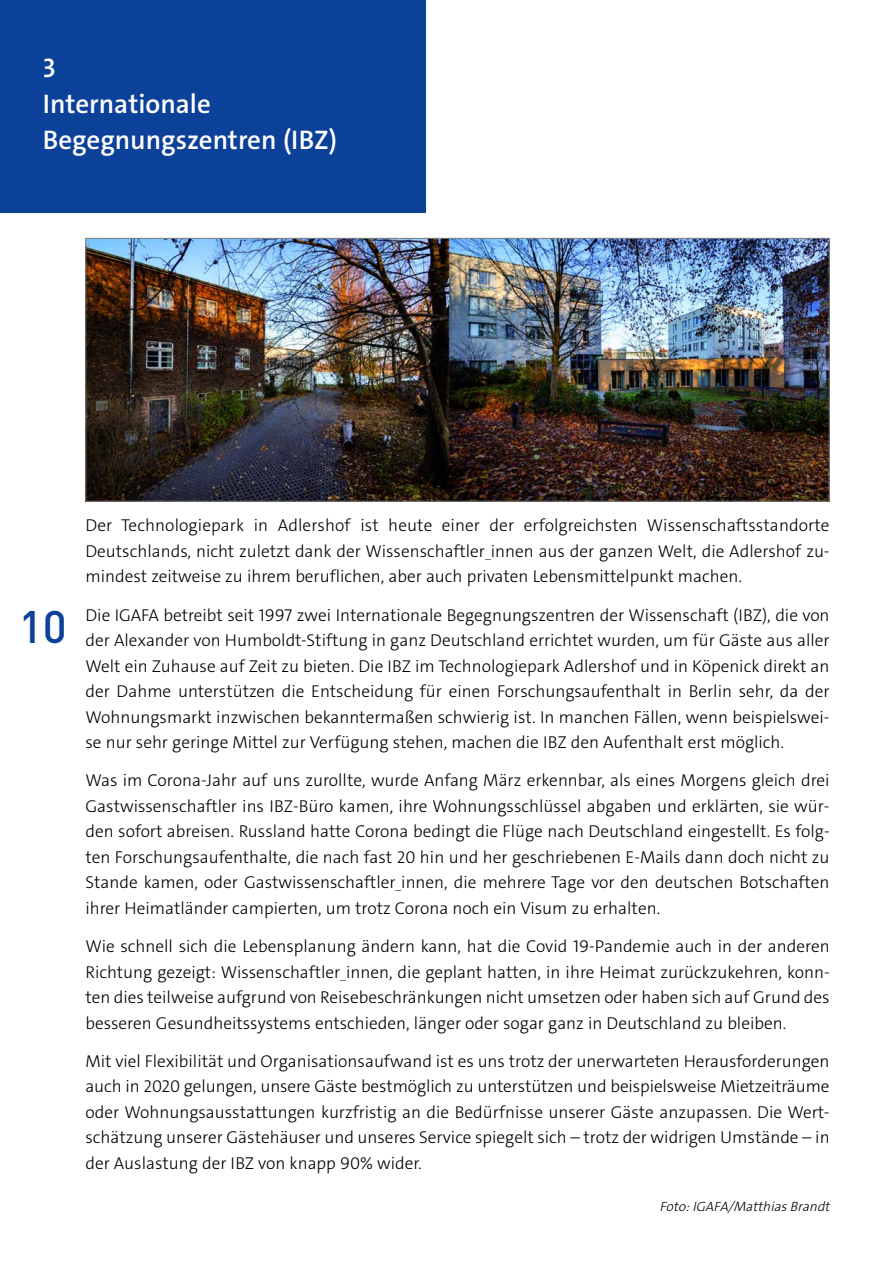
<style>
.page{position:relative;width:893px;height:1263px;background:#fff}
.page>*{position:absolute;margin:0;border:0;box-sizing:border-box;transform-origin:0 0}
.t1{font:500 45px "DINOT";color:#0c419a}
.t2{font:600 27px/36px "The Sans C4 s";color:#fff}
.t3{font:300 17.25px/25.5px "The Sans C4 s";color:#000;text-align:justify}
.t4{font:italic 300 13.5px "The Sans C4 s";color:#000}
.s1{font-size:10.5px}
</style>
<div class="page">
<div style="left:0;top:0;width:426px;height:212px;background:#0c419a"></div>
<img style="left:87px;top:240px;width:741px;height:260px">
<div style="left:85px;top:238px;width:745px;height:264px;border:1px solid #808080"></div>
<h2 class="t2" style="left:43px;top:52px;width:295px">3<br>Internationale<br>Begegnungszentren (IBZ)</h2>
<h1 class="t1" style="left:19px;top:611px;width:49px">10</h1>
<p class="t3" style="left:85px;top:514px;width:746px">Der Technologiepark in Adlershof ist heute einer der erfolgreichsten Wissenschaftsstandorte Deutschlands, nicht zuletzt dank der Wissenschaftler<span class="s1">_</span>innen aus der ganzen Welt, die Adlershof zu&shy;mindest zeitweise zu ihrem beruflichen, aber auch privaten Lebensmittelpunkt machen.</p>
<p class="t3" style="left:85px;top:604px;width:746px">Die IGAFA betreibt seit 1997 zwei Internationale Begegnungszentren der Wissenschaft (IBZ), die von der Alexander von Humboldt-Stiftung in ganz Deutschland errichtet wurden, um für Gäste aus aller Welt ein Zuhause auf Zeit zu bieten. Die IBZ im Technologiepark Adlershof und in Köpenick direkt an der Dahme unterstützen die Entscheidung für einen Forschungsaufenthalt in Berlin sehr, da der Wohnungsmarkt inzwischen bekanntermaßen schwierig ist. In manchen Fällen, wenn beispielswei&shy;se nur sehr geringe Mittel zur Verfügung stehen, machen die IBZ den Aufenthalt erst möglich.</p>
<p class="t3" style="left:85px;top:769px;width:746px">Was im Corona-Jahr auf uns zurollte, wurde Anfang März erkennbar, als eines Morgens gleich drei Gastwissenschaftler ins IBZ-Büro kamen, ihre Wohnungsschlüssel abgaben und erklärten, sie wür&shy;den sofort abreisen. Russland hatte Corona bedingt die Flüge nach Deutschland eingestellt. Es folg&shy;ten Forschungsaufenthalte, die nach fast 20 hin und her geschriebenen E-Mails dann doch nicht zu Stande kamen, oder Gastwissenschaftler<span class="s1">_</span>innen, die mehrere Tage vor den deutschen Botschaften ihrer Heimatländer campierten, um trotz Corona noch ein Visum zu erhalten.</p>
<p class="t3" style="left:85px;top:935px;width:746px">Wie schnell sich die Lebensplanung ändern kann, hat die Covid 19-Pandemie auch in der anderen Richtung gezeigt: Wissenschaftler<span class="s1">_</span>innen, die geplant hatten, in ihre Heimat zurückzukehren, konn&shy;ten dies teilweise aufgrund von Reisebeschränkungen nicht umsetzen oder haben sich auf Grund des besseren Gesundheitssystems entschieden, länger oder sogar ganz in Deutschland zu bleiben.</p>
<p class="t3" style="left:85px;top:1050px;width:746px">Mit viel Flexibilität und Organisationsaufwand ist es uns trotz der unerwarteten Herausforderungen auch in 2020 gelungen, unsere Gäste bestmöglich zu unterstützen und beispielsweise Mietzeiträume oder Wohnungsausstattungen kurzfristig an die Bedürfnisse unserer Gäste anzupassen. Die Wert&shy;schätzung unserer Gästehäuser und unseres Service spiegelt sich – trotz der widrigen Umstände – in der Auslastung der IBZ von knapp 90% wider.</p>
<p class="t4" style="left:659px;top:1201px;width:172px">Foto: IGAFA/Matthias Brandt</p>
</div>
